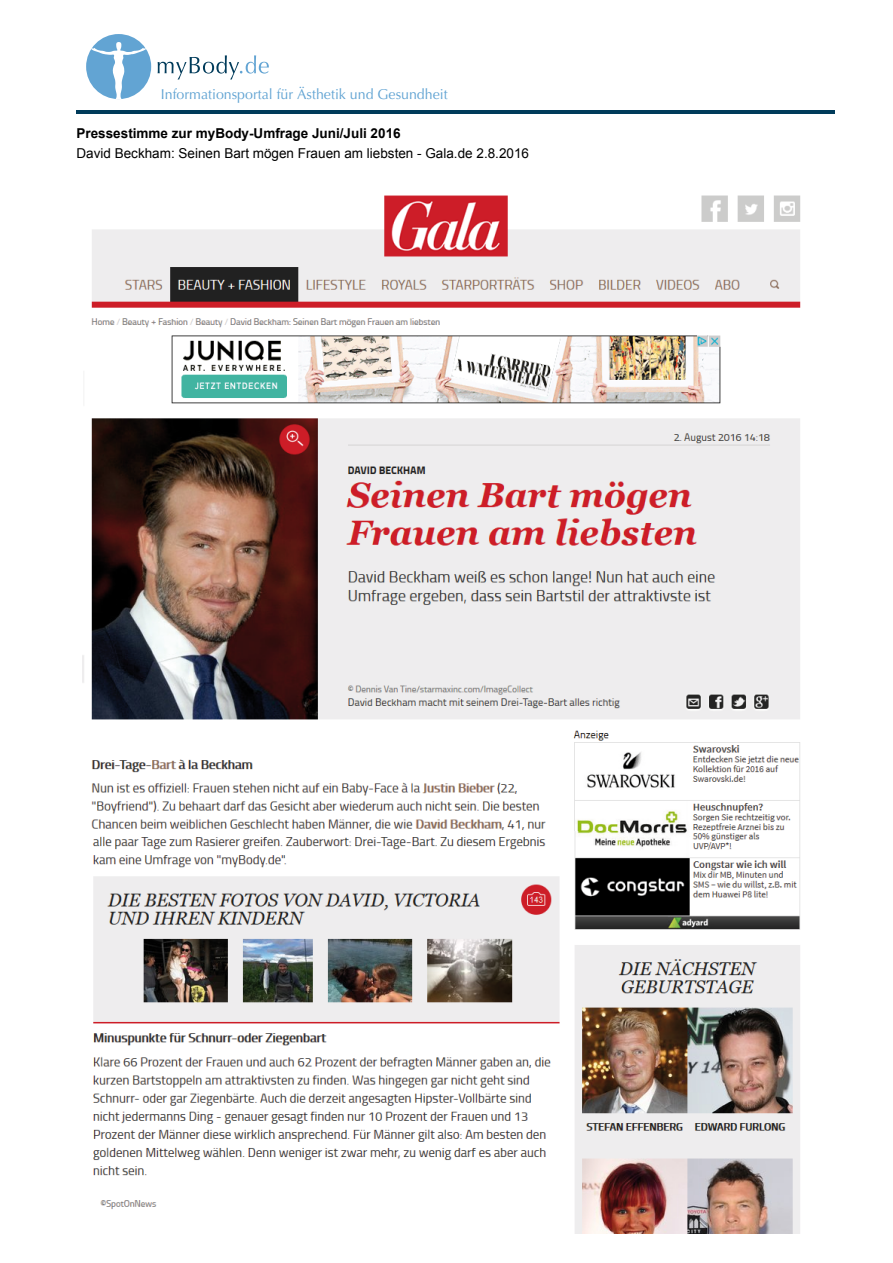
<style>
.page{position:relative;width:893px;height:1263px;background:#fff}
.page>*{position:absolute;margin:0;border:0;box-sizing:border-box;transform-origin:0 0}
.t1{font:14.25px "Optima";color:#62a4d3}
.t2{font:13.65px "Arial";color:#000}
.t3{font:700 13.65px "Arial";color:#000}
</style>
<div class="page">
<div style="left:86px;top:34px;width:65px;height:65px;background:#62a4d3;border-radius:50%"></div>
<svg style="left:91px;top:42px;width:55px;height:57px"></svg>
<svg style="left:158px;top:55px;width:111px;height:25px"></svg>
<hr style="left:77px;top:111px;width:757px;height:3px;background:#003b5a">
<img style="left:83px;top:195px;width:718px;height:637px">
<img style="left:92px;top:832px;width:708px;height:401px">
<p class="t1" style="left:161px;top:86px;width:288px">Informationsportal für Ästhetik und Gesundheit</p>
<p class="t3" style="left:77px;top:124px;width:326px">Pressestimme zur myBody-Umfrage Juni/Juli 2016</p>
<p class="t2" style="left:77px;top:144px;width:454px">David Beckham: Seinen Bart mögen Frauen am liebsten - Gala.de 2.8.2016</p>
</div>
